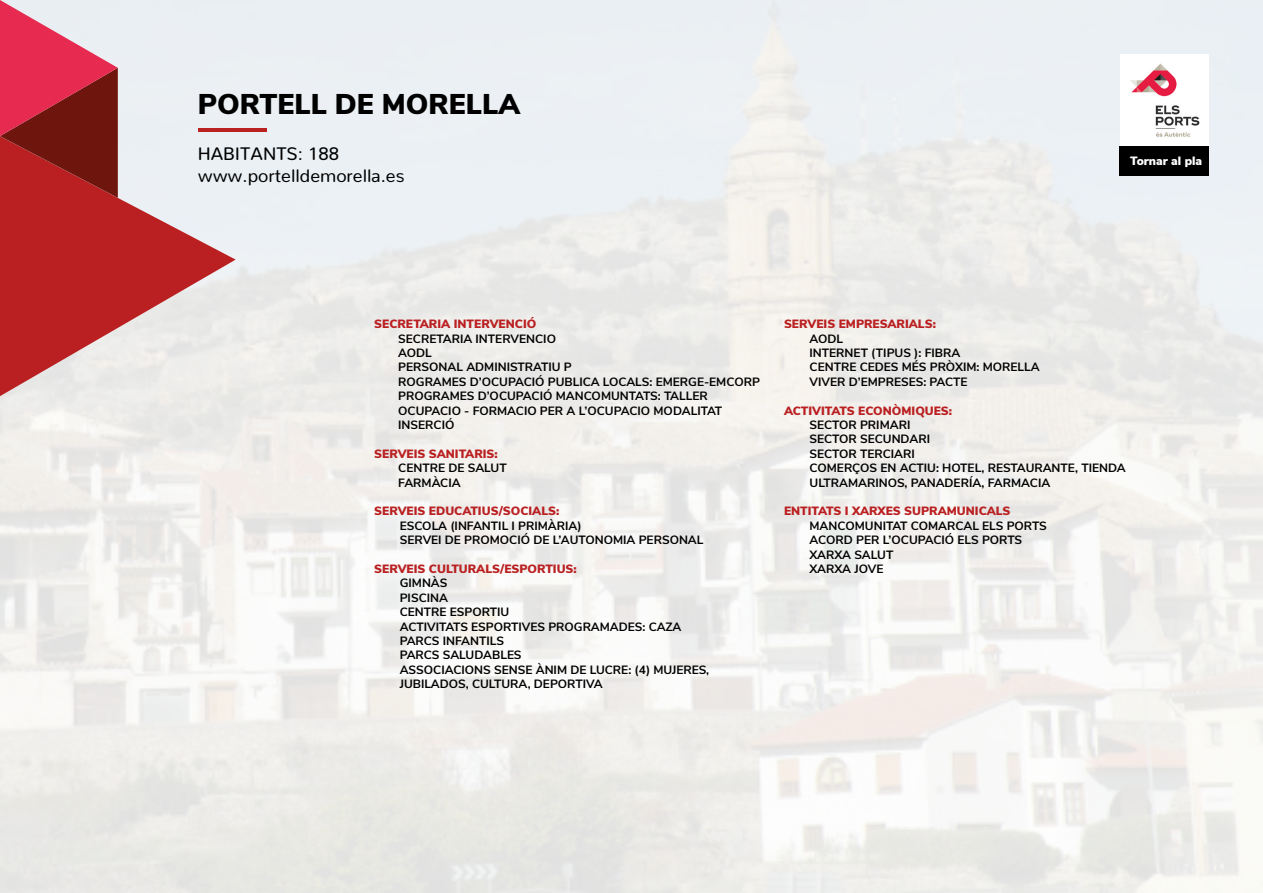
<style>
.page{position:relative;width:1263px;height:893px;background:#fff}
.page>*{position:absolute;margin:0;border:0;box-sizing:border-box;transform-origin:0 0}
.t1{font:900 28.5px "Nunito Sans";color:#000}
.t2{font:18px/21.6px "Nunito";color:#000}
.t3{font:700 12px/14.4px "Nunito Sans";color:#000}
.t4{font:900 12px "Nunito Sans";color:#ba2021}
.t5{font:900 12px "Nunito Sans";color:#fff}
</style>
<div class="page">
<img style="left:0;top:0;width:1263px;height:893px">
<svg style="left:0;top:136px;width:236px;height:260px;background:#d28687"></svg>
<svg style="left:0;top:0;width:118px;height:198px;background:#b8434f"></svg>
<hr style="left:199px;top:129px;width:68px;height:3px;background:#ba2222">
<img style="left:1120px;top:54px;width:89px;height:92px">
<div style="left:1119px;top:146px;width:90px;height:29px;background:#000"></div>
<h1 class="t1" style="left:198px;top:83px;width:324px">PORTELL DE MORELLA</h1>
<h2 class="t2" style="left:198px;top:141px;width:208px">HABITANTS: 188 www.portelldemorella.es</h2>
<p class="t5" style="left:1130px;top:152px;width:74px">Tornar al pla</p>
<p class="t4" style="left:374px;top:315px;width:164px">SECRETARIA INTERVENCIÓ</p>
<p class="t3" style="left:398px;top:331px;width:363px">SECRETARIA INTERVENCIO<br>AODL<br>PERSONAL ADMINISTRATIU P<br>ROGRAMES D’OCUPACIÓ PUBLICA LOCALS: EMERGE-EMCORP<br>PROGRAMES D’OCUPACIÓ MANCOMUNTATS: TALLER<br>OCUPACIO - FORMACIO PER A L’OCUPACIO MODALITAT<br>INSERCIÓ</p>
<p class="t4" style="left:374px;top:445px;width:125px">SERVEIS SANITARIS:</p>
<p class="t3" style="left:398px;top:460px;width:110px">CENTRE DE SALUT<br>FARMÀCIA</p>
<p class="t4" style="left:374px;top:502px;width:187px">SERVEIS EDUCATIUS/SOCIALS:</p>
<p class="t3" style="left:400px;top:518px;width:305px">ESCOLA (INFANTIL I PRIMÀRIA)<br>SERVEI DE PROMOCIÓ DE L’AUTONOMIA PERSONAL</p>
<p class="t4" style="left:374px;top:560px;width:204px">SERVEIS CULTURALS/ESPORTIUS:</p>
<p class="t3" style="left:400px;top:575px;width:311px">GIMNÀS<br>PISCINA<br>CENTRE ESPORTIU<br>ACTIVITATS ESPORTIVES PROGRAMADES: CAZA<br>PARCS INFANTILS<br>PARCS SALUDABLES<br>ASSOCIACIONS SENSE ÀNIM DE LUCRE: (4) MUJERES,<br>JUBILADOS, CULTURA, DEPORTIVA</p>
<p class="t4" style="left:784px;top:315px;width:153px">SERVEIS EMPRESARIALS:</p>
<p class="t3" style="left:809px;top:331px;width:232px">AODL<br>INTERNET (TIPUS ): FIBRA<br>CENTRE CEDES MÉS PRÒXIM: MORELLA<br>VIVER D’EMPRESES: PACTE</p>
<p class="t4" style="left:784px;top:402px;width:170px">ACTIVITATS ECONÒMIQUES:</p>
<p class="t3" style="left:809px;top:417px;width:318px">SECTOR PRIMARI<br>SECTOR SECUNDARI<br>SECTOR TERCIARI<br>COMERÇOS EN ACTIU: HOTEL, RESTAURANTE, TIENDA<br>ULTRAMARINOS, PANADERÍA, FARMACIA</p>
<p class="t4" style="left:784px;top:502px;width:228px">ENTITATS I XARXES SUPRAMUNICALS</p>
<p class="t3" style="left:809px;top:518px;width:239px">MANCOMUNITAT COMARCAL ELS PORTS<br>ACORD PER L’OCUPACIÓ ELS PORTS<br>XARXA SALUT<br>XARXA JOVE</p>
</div>
